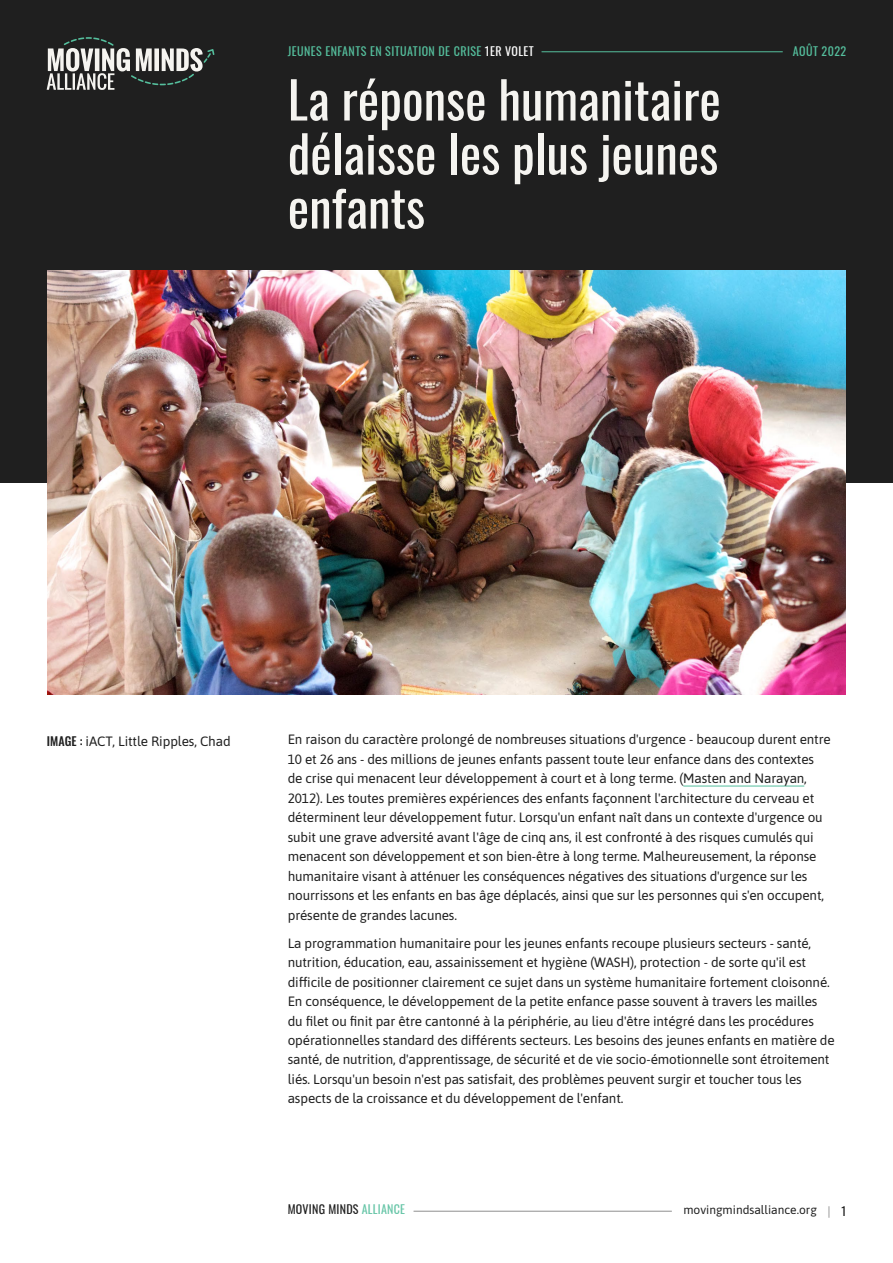
<style>
.page{position:relative;width:893px;height:1263px;background:#fff}
.page>*{position:absolute;margin:0;border:0;box-sizing:border-box;transform-origin:0 0}
.t1{font:51px/54px "Oswald";color:#f5f4f0;text-align:justify}
.t2{font:13.5px/19.5px "Asap";letter-spacing:-.01em;color:#1f1f1f}
.t3{font:12px "Oswald";letter-spacing:.035em;color:#55bf9d}
.t4{font:12px "Asap";color:#1f1f1f}
.t5{font:12px "Oswald";letter-spacing:.02em;color:#1f1f1f}
.s1{color:#fff}
.s2{font-family:"Oswald";font-weight:500;font-size:12px}
.s3{color:#66c5a7}
.s4{font-family:"Oswald";font-weight:300;color:#8f8f8f}
.s5{font-family:"Oswald"}
</style>
<div class="page">
<div style="left:0;top:0;width:893px;height:482px;background:#1f1f1f"></div>
<hr style="left:683px;top:786px;width:121px;height:1px;background:#55bf9d">
<svg style="left:47px;top:37px;width:167px;height:53px"></svg>
<img style="left:48px;top:270px;width:797px;height:424px">
<hr style="left:414px;top:1211px;width:258px;height:1px;background:#8f8f8f">
<hr style="left:541px;top:51px;width:242px;height:1px;background:#55bf9d">
<p class="t3" style="left:288px;top:44px;width:248px">JEUNES ENFANTS EN SITUATION DE CRISE <span class="s1">1ER VOLET</span></p>
<p class="t3" style="left:793px;top:44px;width:55px">AOÛT 2022</p>
<h1 class="t1" style="left:288px;top:73px;width:435px">La réponse humanitaire délaisse les plus jeunes enfants</h1>
<p class="t2" style="left:47px;top:730px;width:185px"><span class="s2">IMAGE :</span> iACT, Little Ripples, Chad</p>
<p class="t2" style="left:288px;top:729px;width:544px">En raison du caractère prolongé de nombreuses situations d'urgence - beaucoup durent entre 10 et 26 ans - des millions de jeunes enfants passent toute leur enfance dans des contextes de crise qui menacent leur développement à court et à long terme. (Masten and Narayan, 2012). Les toutes premières expériences des enfants façonnent l'architecture du cerveau et déterminent leur développement futur. Lorsqu'un enfant naît dans un contexte d'urgence ou subit une grave adversité avant l'âge de cinq ans, il est confronté à des risques cumulés qui menacent son développement et son bien-être à long terme. Malheureusement, la réponse humanitaire visant à atténuer les conséquences négatives des situations d'urgence sur les nourrissons et les enfants en bas âge déplacés, ainsi que sur les personnes qui s'en occupent, présente de grandes lacunes.</p>
<p class="t2" style="left:288px;top:932px;width:548px">La programmation humanitaire pour les jeunes enfants recoupe plusieurs secteurs - santé, nutrition, éducation, eau, assainissement et hygiène (WASH), protection - de sorte qu'il est difficile de positionner clairement ce sujet dans un système humanitaire fortement cloisonné.<br>En conséquence, le développement de la petite enfance passe souvent à travers les mailles du filet ou finit par être cantonné à la périphérie, au lieu d'être intégré dans les procédures opérationnelles standard des différents secteurs. Les besoins des jeunes enfants en matière de santé, de nutrition, d'apprentissage, de sécurité et de vie socio-émotionnelle sont étroitement liés. Lorsqu'un besoin n'est pas satisfait, des problèmes peuvent surgir et toucher tous les aspects de la croissance et du développement de l'enfant.</p>
<p class="t5" style="left:288px;top:1201px;width:119px">MOVING MINDS <span class="s3">ALLIANCE</span></p>
<p class="t4" style="left:683px;top:1202px;width:164px">movingmindsalliance.org <span class="s4">|</span> <span class="s5">1</span></p>
</div>
